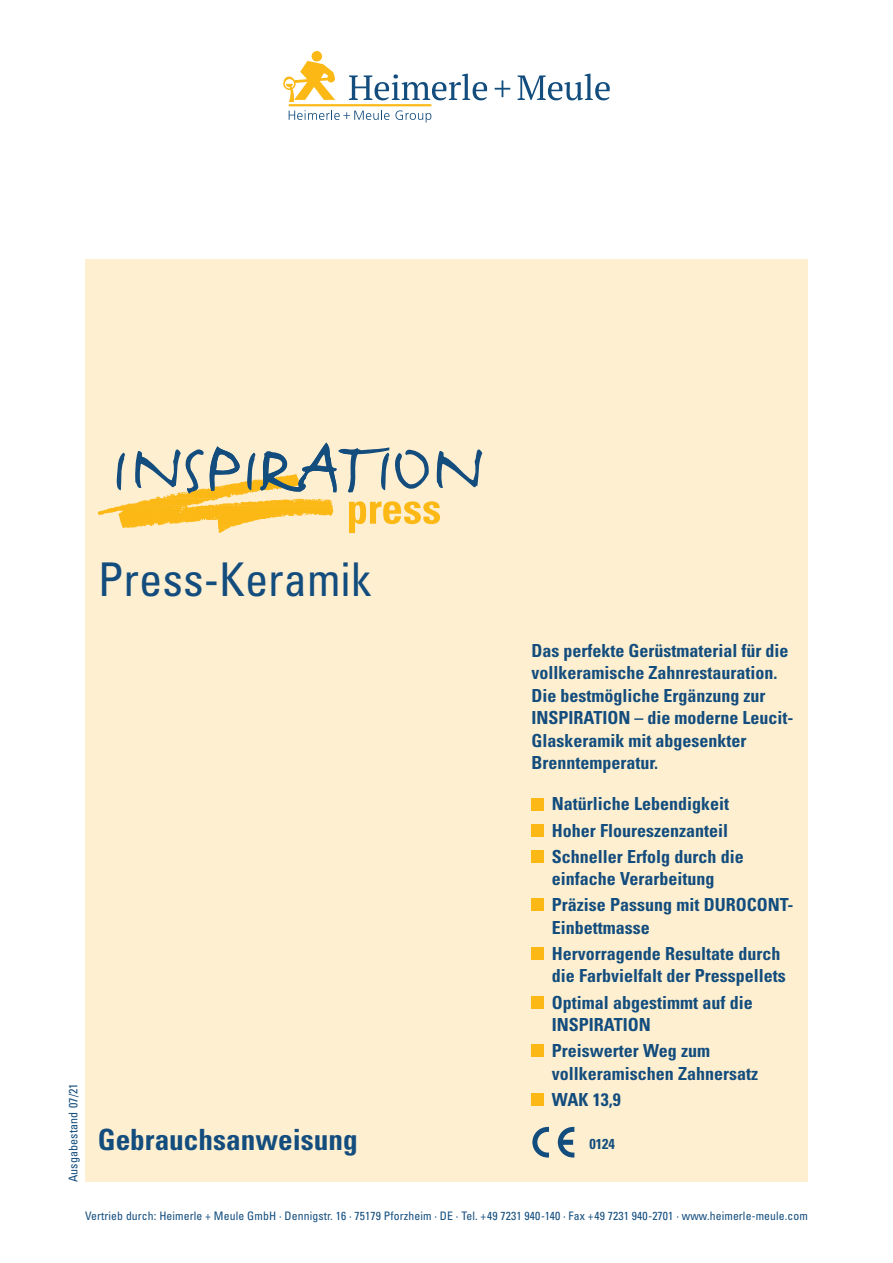
<style>
.page{position:relative;width:893px;height:1263px;background:#fff}
.page>*{position:absolute;margin:0;border:0;box-sizing:border-box;transform-origin:0 0}
.t1{font:condensed 46.5px "Univers";color:#134d7e}
.t2{font:700 condensed 29.25px "Univers";color:#134d7e}
.t3{font:700 condensed 18px/26.1px "Univers";color:#134d7e}
.t4{font:700 condensed 14.4px "Univers";color:#134d7e}
.t5{font:condensed 12px "Univers";letter-spacing:.01em;color:#134d7e}
.t6{font:condensed 11.7px "Univers";letter-spacing:.01em;color:#134d7e}
</style>
<div class="page">
<div style="left:85px;top:259px;width:723px;height:923px;background:#feefd0"></div>
<svg style="left:98px;top:442px;width:384px;height:91px"></svg>
<div style="left:531px;top:798px;width:13px;height:12px;background:#fcb814"></div>
<div style="left:531px;top:824px;width:13px;height:12px;background:#fcb814"></div>
<div style="left:531px;top:850px;width:13px;height:13px;background:#fcb814"></div>
<div style="left:531px;top:898px;width:13px;height:13px;background:#fcb814"></div>
<div style="left:531px;top:947px;width:13px;height:13px;background:#fcb814"></div>
<div style="left:531px;top:996px;width:13px;height:12px;background:#fcb814"></div>
<div style="left:531px;top:1044px;width:13px;height:13px;background:#fcb814"></div>
<div style="left:531px;top:1093px;width:13px;height:13px;background:#fcb814"></div>
<svg style="left:532px;top:1127px;width:17px;height:30px"></svg>
<svg style="left:558px;top:1127px;width:16px;height:30px"></svg>
<div style="left:312px;top:51px;width:10px;height:11px;background:#fcb814;border-radius:50%"></div>
<svg style="left:283px;top:61px;width:52px;height:41px"></svg>
<hr style="left:289px;top:104px;width:142px;height:2px;background:#fcb814">
<svg style="left:349px;top:74px;width:138px;height:26px"></svg>
<svg style="left:495px;top:80px;width:15px;height:17px"></svg>
<svg style="left:517px;top:74px;width:93px;height:26px"></svg>
<svg style="left:289px;top:110px;width:142px;height:13px"></svg>
<h1 class="t1" style="left:98px;top:550px;width:275px">Press-Keramik</h1>
<p class="t5" style="left:66px;top:1182px;width:100px;rotate:-90deg">Ausgabestand 07/21</p>
<h2 class="t2" style="left:98px;top:1122px;width:261px">Gebrauchsanweisung</h2>
<p class="t3" style="left:531px;top:639px;width:263px;line-height:22.5px">Das perfekte Gerüstmaterial für die vollkeramische Zahnrestauration.<br>Die bestmögliche Ergänzung zur<br>INSPIRATION – die moderne Leucit-<br>Glaskeramik mit abgesenkter<br>Brenntemperatur.</p>
<p class="t3" style="left:552px;top:791px;width:194px">Natürliche Lebendigkeit<br>Hoher Floureszenzanteil<br>Schneller Erfolg durch die</p>
<p class="t3" style="left:552px;top:866px;width:243px">einfache Verarbeitung<br>Präzise Passung mit DUROCONT-</p>
<p class="t3" style="left:552px;top:914px;width:230px">Einbettmasse<br>Hervorragende Resultate durch</p>
<p class="t3" style="left:552px;top:963px;width:236px">die Farbvielfalt der Presspellets<br>Optimal abgestimmt auf die</p>
<p class="t3" style="left:552px;top:1011px;width:160px">INSPIRATION<br>Preiswerter Weg zum</p>
<p class="t3" style="left:552px;top:1060px;width:208px">vollkeramischen Zahnersatz<br>WAK 13,9</p>
<p class="t4" style="left:589px;top:1135px;width:27px">0124</p>
<p class="t6" style="left:85px;top:1208px;width:724px">Vertrieb durch: Heimerle + Meule GmbH · Dennigstr. 16 · 75179 Pforzheim · DE · Tel. +49 7231 940-140 · Fax +49 7231 940-2701 · www.heimerle-meule.com</p>
</div>
